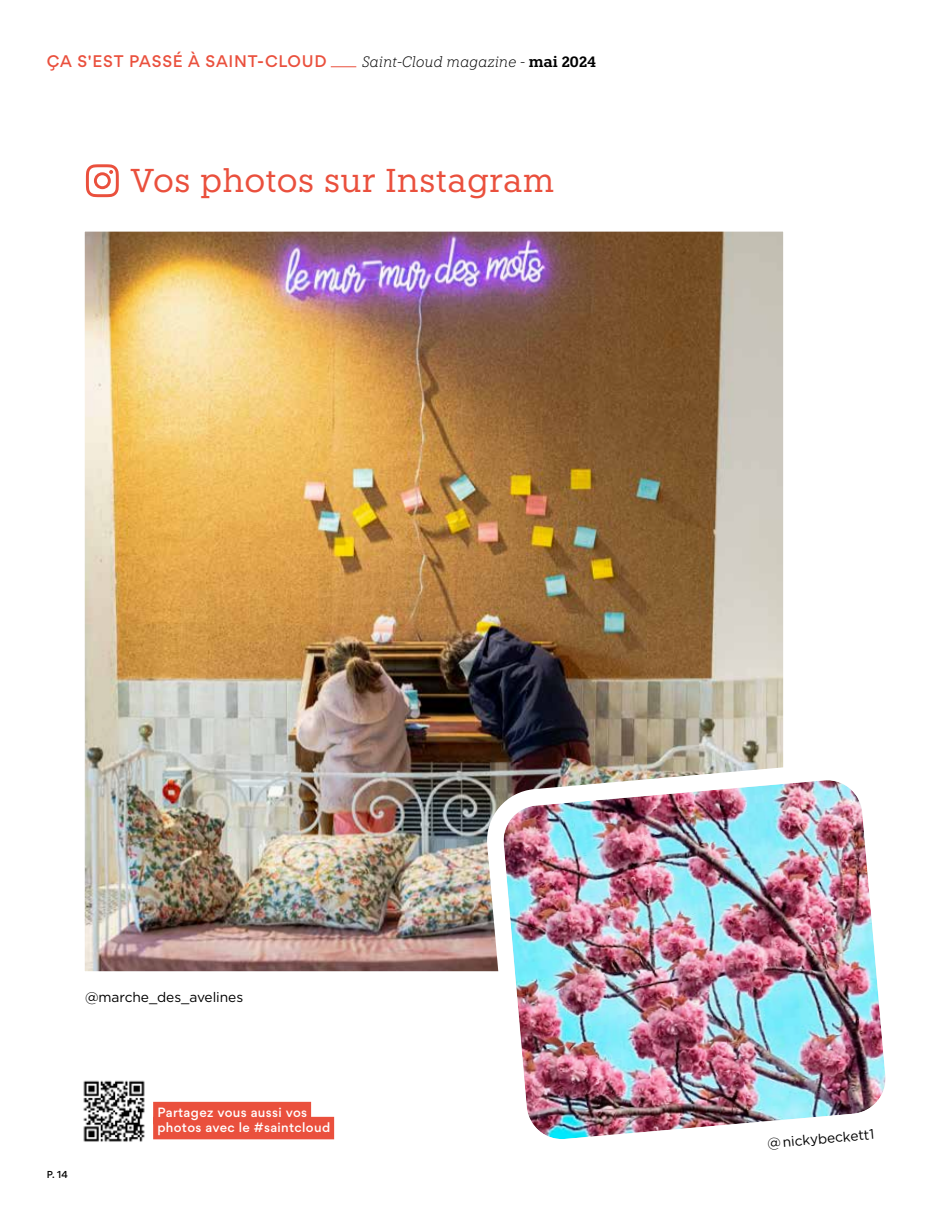
<style>
.page{position:relative;width:936px;height:1212px;background:#fff}
.page>*{position:absolute;margin:0;border:0;box-sizing:border-box;transform-origin:0 0}
.t1{font:33px "Knile";color:#ea503d}
.t2{font:italic 300 15px "Knile";letter-spacing:-.01em;color:#000}
.t3{font:500 15px "Gordita";letter-spacing:.05em;color:#ea503d}
.t4{font:13.8px "Gotham";letter-spacing:-.005em;color:#000}
.t5{font:500 12px/15px "Gordita";letter-spacing:.03em;color:#fff}
.t6{font:500 9px "Gordita";color:#000}
.s1{font-weight:600;font-style:normal}
</style>
<div class="page">
<img style="left:86px;top:233px;width:695px;height:737px">
<div style="left:71px;top:218px;width:725px;height:767px;border:14px solid #fff"></div>
<svg style="left:86px;top:164px;width:33px;height:33px"></svg>
<div style="left:153px;top:1102px;width:158px;height:22px;background:#ea503d"></div>
<div style="left:153px;top:1117px;width:181px;height:22px;background:#ea503d"></div>
<img style="left:83px;top:1080px;width:62px;height:62px">
<img style="left:493px;top:770px;width:393px;height:369px">
<svg style="left:331px;top:66px;width:25px;height:1px"></svg>
<p class="t3" style="left:47px;top:50px;width:281px">ÇA S'EST PASSÉ À SAINT-CLOUD</p>
<p class="t2" style="left:362px;top:53px;width:235px">Saint-Cloud magazine - <span class="s1">mai 2024</span></p>
<h1 class="t1" style="left:130px;top:161px;width:425px">Vos photos sur Instagram</h1>
<p class="t4" style="left:85px;top:988px;width:160px">@marche_des_avelines</p>
<p class="t6" style="left:47px;top:1168px;width:23px">P. 14</p>
<p class="t5" style="left:157px;top:1104px;width:174px">Partagez vous aussi vos photos avec le #saintcloud</p>
<p class="t4" style="left:766px;top:1134px;width:108px;rotate:-5deg">@ nickybeckett1</p>
</div>
